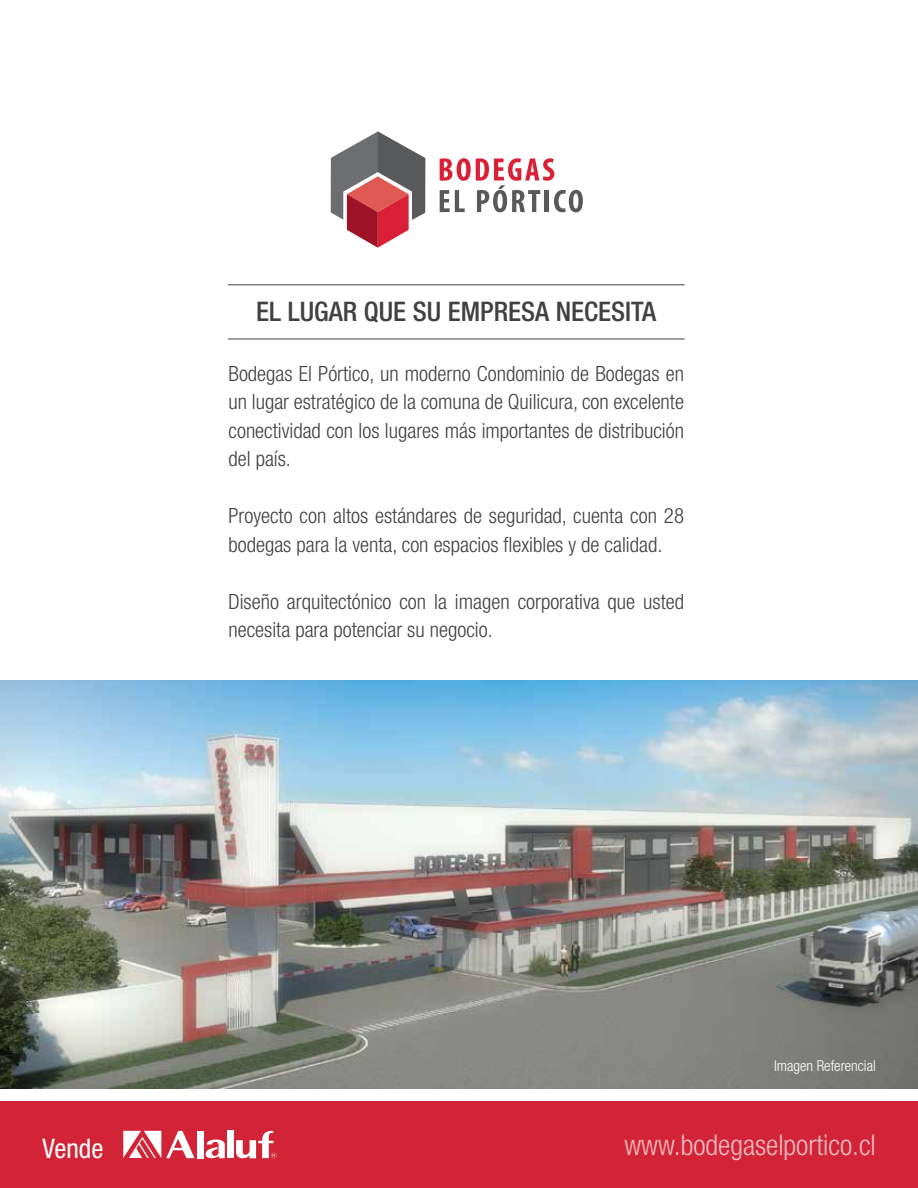
<style>
.page{position:relative;width:918px;height:1188px;background:#fff}
.page>*{position:absolute;margin:0;border:0;box-sizing:border-box;transform-origin:0 0}
.t1{font:300 condensed 28.5px "Helvetica Neue LT Std";color:#f2bdc3}
.t2{font:500 condensed 27px "Helvetica Neue LT Std";color:#414042}
.t3{font:condensed 27px "Helvetica Neue LT Std";color:#fff}
.t4{font:300 condensed 21px/28.5px "Helvetica Neue LT Std";color:#414042}
.t5{font:300 condensed 15px "Helvetica Neue LT Std";color:#fff}
</style>
<div class="page">
<div style="left:0;top:1102px;width:918px;height:86px;background:#d32336"></div>
<svg style="left:236px;top:1131px;width:41px;height:28px"></svg>
<div style="left:197px;top:1131px;width:6px;height:27px;background:#fff"></div>
<div style="left:227px;top:1131px;width:7px;height:27px;background:#fff"></div>
<svg style="left:205px;top:1140px;width:20px;height:19px"></svg>
<svg style="left:123px;top:1131px;width:72px;height:27px"></svg>
<svg style="left:440px;top:158px;width:143px;height:54px"></svg>
<svg style="left:331px;top:132px;width:94px;height:116px"></svg>
<hr style="left:228px;top:284px;width:457px;height:1px;background:#414042">
<hr style="left:228px;top:339px;width:457px;height:1px;background:#414042">
<img style="left:0;top:680px;width:918px;height:409px">
<p class="t2" style="left:256px;top:296px;width:401px">EL LUGAR QUE SU EMPRESA NECESITA</p>
<p class="t4" style="left:229px;top:359px;width:457px;text-align:justify">Bodegas El Pórtico, un moderno Condominio de Bodegas en un lugar estratégico de la comuna de Quilicura, con excelente conectividad con los lugares más importantes de distribución del país.</p>
<p class="t4" style="left:229px;top:502px;width:457px">Proyecto con altos estándares de seguridad, cuenta con 28 bodegas para la venta, con espacios flexibles y de calidad.</p>
<p class="t4" style="left:229px;top:587px;width:457px">Diseño arquitectónico con la imagen corporativa que usted necesita para potenciar su negocio.</p>
<p class="t5" style="left:774px;top:1058px;width:103px">Imagen Referencial</p>
<p class="t3" style="left:43px;top:1133px;width:62px">Vende</p>
<h1 class="t1" style="left:624px;top:1128px;width:253px">www.bodegaselportico.cl</h1>
</div>
